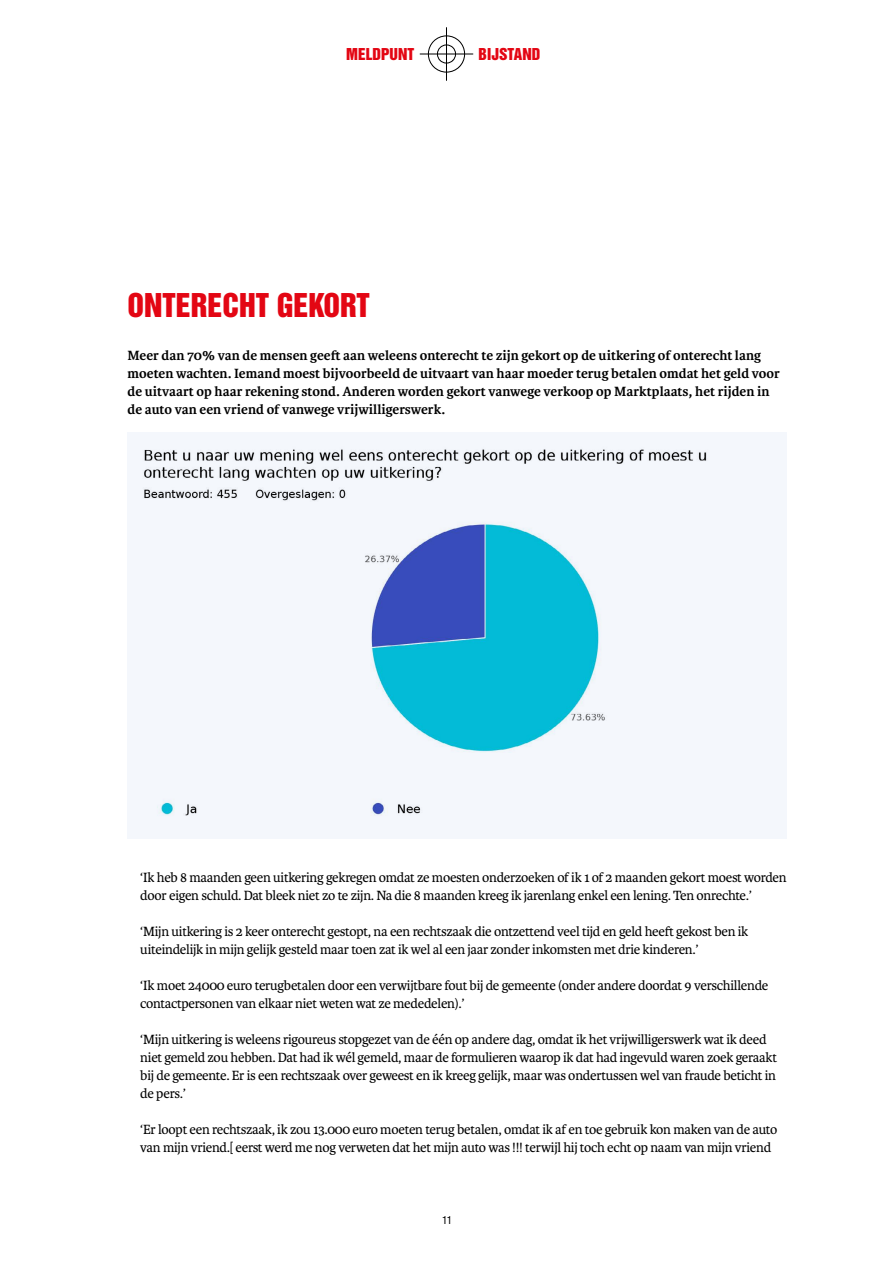
<style>
.page{position:relative;width:893px;height:1263px;background:#fff}
.page>*{position:absolute;margin:0;border:0;box-sizing:border-box;transform-origin:0 0}
.t1{font:30px "Helvetica Inserat LT Std";color:#e30613}
.t2{font:15px "Helvetica Inserat LT Std";color:#e30613}
.t3{font:14.25px/18px "Karmina";letter-spacing:-.02em;color:#000}
.t4{font:700 14.25px/18px "Karmina";color:#000}
.t5{font:condensed 11.25px "Helvetica Neue LT Std";color:#000}
</style>
<div class="page">
<svg style="left:420px;top:27px;width:53px;height:54px"></svg>
<div style="left:128px;top:432px;width:659px;height:407px;background:#f4f7fc"></div>
<img style="left:144px;top:449px;width:563px;height:367px">
<p class="t2" style="left:346px;top:45px;width:70px">MELDPUNT</p>
<p class="t2" style="left:479px;top:45px;width:63px">BIJSTAND</p>
<h1 class="t1" style="left:128px;top:288px;width:244px">ONTERECHT GEKORT</h1>
<p class="t4" style="left:128px;top:347px;width:654px">Meer dan 70% van de mensen geeft aan weleens onterecht te zijn gekort op de uitkering of onterecht lang moeten wachten. Iemand moest bijvoorbeeld de uitvaart van haar moeder terug betalen omdat het geld voor de uitvaart op haar rekening stond. Anderen worden gekort vanwege verkoop op Marktplaats, het rijden in de auto van een vriend of vanwege vrijwilligerswerk.</p>
<p class="t3" style="left:140px;top:869px;width:648px">‘Ik heb 8 maanden geen uitkering gekregen omdat ze moesten onderzoeken of ik 1 of 2 maanden gekort moest worden door eigen schuld. Dat bleek niet zo te zijn. Na die 8 maanden kreeg ik jarenlang enkel een lening. Ten onrechte.’</p>
<p class="t3" style="left:140px;top:923px;width:610px">‘Mijn uitkering is 2 keer onterecht gestopt, na een rechtszaak die ontzettend veel tijd en geld heeft gekost ben ik uiteindelijk in mijn gelijk gesteld maar toen zat ik wel al een jaar zonder inkomsten met drie kinderen.’</p>
<p class="t3" style="left:140px;top:977px;width:630px">‘Ik moet 24000 euro terugbetalen door een verwijtbare fout bij de gemeente (onder andere doordat 9 verschillende contactpersonen van elkaar niet weten wat ze mededelen).’</p>
<p class="t3" style="left:140px;top:1031px;width:638px">‘Mijn uitkering is weleens rigoureus stopgezet van de één op andere dag, omdat ik het vrijwilligerswerk wat ik deed niet gemeld zou hebben. Dat had ik wél gemeld, maar de formulieren waarop ik dat had ingevuld waren zoek geraakt bij de gemeente. Er is een rechtszaak over geweest en ik kreeg gelijk, maar was ondertussen wel van fraude beticht in de pers.’</p>
<p class="t3" style="left:140px;top:1121px;width:639px">‘Er loopt een rechtszaak, ik zou 13.000 euro moeten terug betalen, omdat ik af en toe gebruik kon maken van de auto van mijn vriend.[ eerst werd me nog verweten dat het mijn auto was !!! terwijl hij toch echt op naam van mijn vriend</p>
<p class="t5" style="left:442px;top:1214px;width:12px">11</p>
</div>
